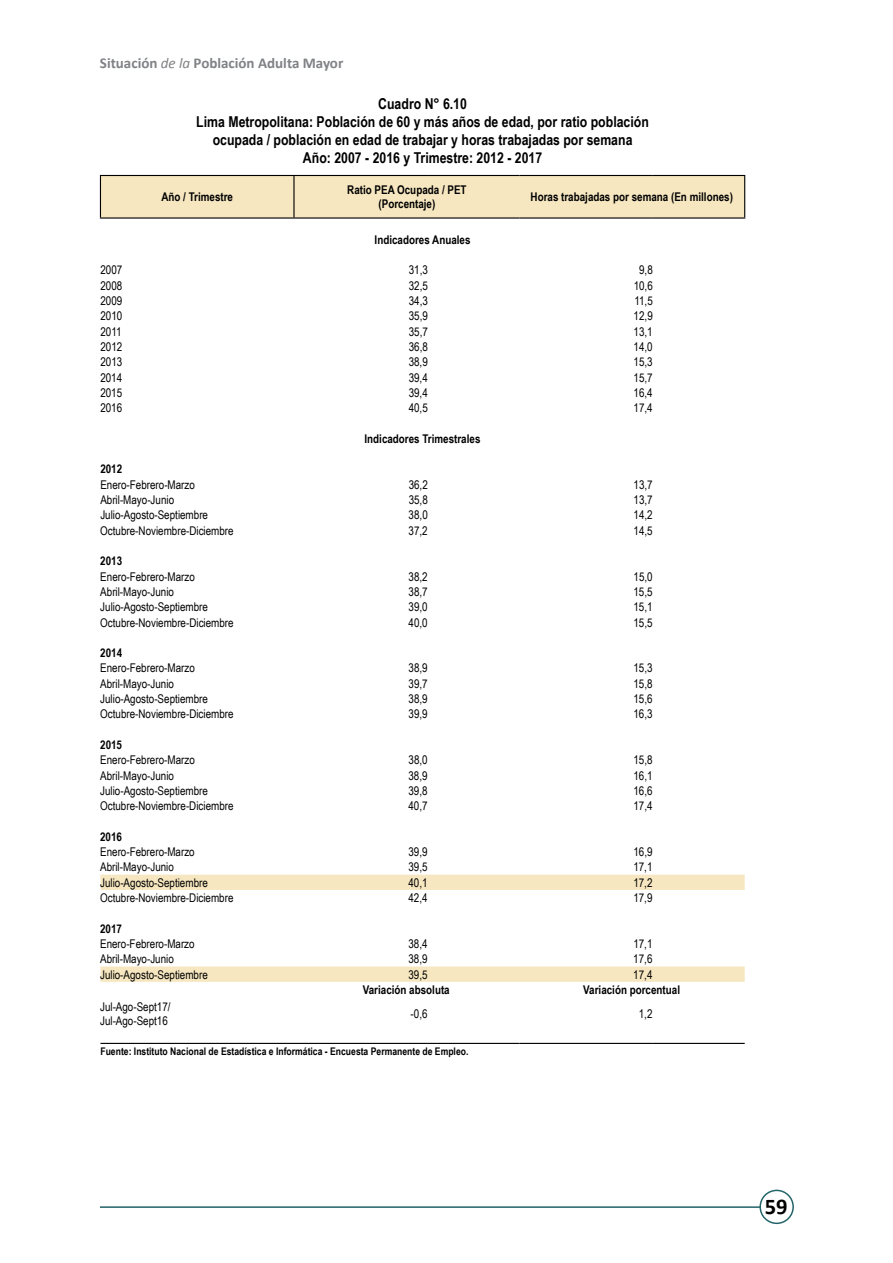
<style>
.page{position:relative;width:893px;height:1263px;background:#fff}
.page>*{position:absolute;margin:0;border:0;box-sizing:border-box;transform-origin:0 0}
.t1{font:700 22.5px "Calibri";color:#000}
.t2{font:700 15px/18px "Arial Narrow";color:#000;text-align:center}
.t3{font:700 15px "Calibri";color:#808285}
.t4{font:12px/14.4px "Arial Narrow";color:#000}
.t5{font:700 12px/14.4px "Arial Narrow";color:#000;text-align:center}
.t6{font:700 10.5px "Arial Narrow";color:#000}
.s1{font-weight:400;font-style:italic}
</style>
<div class="page">
<hr style="left:100px;top:1206px;width:693px;height:2px;background:#236468">
<div style="left:760px;top:1190px;width:33px;height:33px;background:#fff;border-radius:50%"></div>
<div style="left:759px;top:1190px;width:35px;height:34px;border:2px solid #236468;border-radius:50%"></div>
<div style="left:101px;top:176px;width:643px;height:41px;background:#f6e7c0"></div>
<svg style="left:100px;top:875px;width:645px;height:107px"></svg>
<hr style="left:100px;top:176px;width:1px;height:41px;background:#000">
<hr style="left:100px;top:175px;width:194px;height:1px;background:#000">
<hr style="left:294px;top:175px;width:134px;height:1px;background:#000">
<hr style="left:428px;top:175px;width:91px;height:1px;background:#000">
<hr style="left:519px;top:175px;width:134px;height:1px;background:#000">
<hr style="left:653px;top:175px;width:92px;height:1px;background:#000">
<hr style="left:293px;top:176px;width:2px;height:41px;background:#000">
<hr style="left:100px;top:217px;width:194px;height:2px;background:#000">
<hr style="left:294px;top:217px;width:134px;height:2px;background:#000">
<hr style="left:428px;top:217px;width:91px;height:2px;background:#000">
<hr style="left:519px;top:217px;width:134px;height:2px;background:#000">
<hr style="left:653px;top:217px;width:92px;height:2px;background:#000">
<hr style="left:100px;top:1043px;width:194px;height:1px;background:#000">
<hr style="left:294px;top:1043px;width:134px;height:1px;background:#000">
<hr style="left:428px;top:1043px;width:91px;height:1px;background:#000">
<hr style="left:519px;top:1043px;width:134px;height:1px;background:#000">
<hr style="left:653px;top:1043px;width:92px;height:1px;background:#000">
<hr style="left:744px;top:176px;width:1px;height:41px;background:#000">
<p class="t3" style="left:100px;top:54px;width:245px">Situación <span class="s1">de la</span> Población Adulta Mayor</p>
<p class="t2" style="left:196px;top:94px;width:454px">Cuadro N° 6.10<br>Lima Metropolitana: Población de 60 y más años de edad, por ratio población ocupada / población en edad de trabajar y horas trabajadas por semana<br>Año: 2007 - 2016 y Trimestre: 2012 - 2017</p>
<p class="t5" style="left:161px;top:189px;width:73px">Año / Trimestre</p>
<p class="t5" style="left:347px;top:182px;width:121px">Ratio PEA Ocupada / PET (Porcentaje)</p>
<p class="t5" style="left:531px;top:189px;width:204px">Horas trabajadas por semana (En millones)</p>
<p class="t5" style="left:375px;top:232px;width:97px">Indicadores Anuales</p>
<p class="t4" style="left:100px;top:262px;width:23px">2007</p>
<p class="t4" style="left:409px;top:262px;width:21px">31,3</p>
<p class="t4" style="left:639px;top:262px;width:15px">9,8</p>
<p class="t4" style="left:100px;top:278px;width:23px">2008</p>
<p class="t4" style="left:409px;top:278px;width:21px">32,5</p>
<p class="t4" style="left:634px;top:278px;width:21px">10,6</p>
<p class="t4" style="left:100px;top:293px;width:23px">2009</p>
<p class="t4" style="left:409px;top:293px;width:21px">34,3</p>
<p class="t4" style="left:634px;top:293px;width:20px">11,5</p>
<p class="t4" style="left:100px;top:308px;width:23px">2010</p>
<p class="t4" style="left:409px;top:308px;width:21px">35,9</p>
<p class="t4" style="left:634px;top:308px;width:21px">12,9</p>
<p class="t4" style="left:100px;top:324px;width:23px">2011</p>
<p class="t4" style="left:409px;top:324px;width:21px">35,7</p>
<p class="t4" style="left:634px;top:324px;width:21px">13,1</p>
<p class="t4" style="left:100px;top:339px;width:23px">2012</p>
<p class="t4" style="left:409px;top:339px;width:21px">36,8</p>
<p class="t4" style="left:634px;top:339px;width:21px">14,0</p>
<p class="t4" style="left:100px;top:354px;width:23px">2013</p>
<p class="t4" style="left:409px;top:354px;width:21px">38,9</p>
<p class="t4" style="left:634px;top:354px;width:21px">15,3</p>
<p class="t4" style="left:100px;top:370px;width:23px">2014</p>
<p class="t4" style="left:409px;top:370px;width:21px">39,4</p>
<p class="t4" style="left:634px;top:370px;width:21px">15,7</p>
<p class="t4" style="left:100px;top:385px;width:23px">2015</p>
<p class="t4" style="left:409px;top:385px;width:21px">39,4</p>
<p class="t4" style="left:634px;top:385px;width:21px">16,4</p>
<p class="t4" style="left:100px;top:400px;width:23px">2016</p>
<p class="t4" style="left:409px;top:400px;width:21px">40,5</p>
<p class="t4" style="left:634px;top:400px;width:21px">17,4</p>
<p class="t5" style="left:364px;top:431px;width:117px">Indicadores Trimestrales</p>
<p class="t5" style="left:100px;top:461px;width:23px">2012</p>
<p class="t4" style="left:100px;top:477px;width:96px">Enero-Febrero-Marzo</p>
<p class="t4" style="left:409px;top:477px;width:21px">36,2</p>
<p class="t4" style="left:634px;top:477px;width:21px">13,7</p>
<p class="t4" style="left:100px;top:492px;width:75px">Abril-Mayo-Junio</p>
<p class="t4" style="left:409px;top:492px;width:21px">35,8</p>
<p class="t4" style="left:634px;top:492px;width:21px">13,7</p>
<p class="t4" style="left:100px;top:507px;width:109px">Julio-Agosto-Septiembre</p>
<p class="t4" style="left:409px;top:507px;width:21px">38,0</p>
<p class="t4" style="left:633px;top:507px;width:21px">14,2</p>
<p class="t4" style="left:100px;top:523px;width:135px">Octubre-Noviembre-Diciembre</p>
<p class="t4" style="left:409px;top:523px;width:21px">37,2</p>
<p class="t4" style="left:633px;top:523px;width:21px">14,5</p>
<p class="t5" style="left:100px;top:553px;width:23px">2013</p>
<p class="t4" style="left:100px;top:569px;width:96px">Enero-Febrero-Marzo</p>
<p class="t4" style="left:409px;top:569px;width:21px">38,2</p>
<p class="t4" style="left:633px;top:569px;width:21px">15,0</p>
<p class="t4" style="left:100px;top:584px;width:75px">Abril-Mayo-Junio</p>
<p class="t4" style="left:409px;top:584px;width:21px">38,7</p>
<p class="t4" style="left:633px;top:584px;width:21px">15,5</p>
<p class="t4" style="left:100px;top:599px;width:109px">Julio-Agosto-Septiembre</p>
<p class="t4" style="left:409px;top:599px;width:21px">39,0</p>
<p class="t4" style="left:633px;top:599px;width:21px">15,1</p>
<p class="t4" style="left:100px;top:615px;width:135px">Octubre-Noviembre-Diciembre</p>
<p class="t4" style="left:409px;top:615px;width:21px">40,0</p>
<p class="t4" style="left:633px;top:615px;width:21px">15,5</p>
<p class="t5" style="left:100px;top:645px;width:23px">2014</p>
<p class="t4" style="left:100px;top:660px;width:96px">Enero-Febrero-Marzo</p>
<p class="t4" style="left:409px;top:660px;width:21px">38,9</p>
<p class="t4" style="left:633px;top:660px;width:21px">15,3</p>
<p class="t4" style="left:100px;top:676px;width:75px">Abril-Mayo-Junio</p>
<p class="t4" style="left:409px;top:676px;width:21px">39,7</p>
<p class="t4" style="left:633px;top:676px;width:21px">15,8</p>
<p class="t4" style="left:100px;top:691px;width:109px">Julio-Agosto-Septiembre</p>
<p class="t4" style="left:409px;top:691px;width:21px">38,9</p>
<p class="t4" style="left:633px;top:691px;width:21px">15,6</p>
<p class="t4" style="left:100px;top:706px;width:135px">Octubre-Noviembre-Diciembre</p>
<p class="t4" style="left:409px;top:706px;width:21px">39,9</p>
<p class="t4" style="left:633px;top:706px;width:21px">16,3</p>
<p class="t5" style="left:100px;top:737px;width:23px">2015</p>
<p class="t4" style="left:100px;top:752px;width:96px">Enero-Febrero-Marzo</p>
<p class="t4" style="left:408px;top:752px;width:21px">38,0</p>
<p class="t4" style="left:633px;top:752px;width:21px">15,8</p>
<p class="t4" style="left:100px;top:768px;width:75px">Abril-Mayo-Junio</p>
<p class="t4" style="left:408px;top:768px;width:21px">38,9</p>
<p class="t4" style="left:633px;top:768px;width:21px">16,1</p>
<p class="t4" style="left:100px;top:783px;width:109px">Julio-Agosto-Septiembre</p>
<p class="t4" style="left:408px;top:783px;width:21px">39,8</p>
<p class="t4" style="left:633px;top:783px;width:21px">16,6</p>
<p class="t4" style="left:100px;top:798px;width:135px">Octubre-Noviembre-Diciembre</p>
<p class="t4" style="left:408px;top:798px;width:21px">40,7</p>
<p class="t4" style="left:633px;top:798px;width:21px">17,4</p>
<p class="t5" style="left:100px;top:829px;width:23px">2016</p>
<p class="t4" style="left:100px;top:844px;width:96px">Enero-Febrero-Marzo</p>
<p class="t4" style="left:408px;top:844px;width:21px">39,9</p>
<p class="t4" style="left:633px;top:844px;width:21px">16,9</p>
<p class="t4" style="left:100px;top:860px;width:75px">Abril-Mayo-Junio</p>
<p class="t4" style="left:408px;top:860px;width:21px">39,5</p>
<p class="t4" style="left:633px;top:860px;width:21px">17,1</p>
<p class="t4" style="left:100px;top:875px;width:109px">Julio-Agosto-Septiembre</p>
<p class="t4" style="left:408px;top:875px;width:21px">40,1</p>
<p class="t4" style="left:633px;top:875px;width:21px">17,2</p>
<p class="t4" style="left:100px;top:890px;width:135px">Octubre-Noviembre-Diciembre</p>
<p class="t4" style="left:408px;top:890px;width:21px">42,4</p>
<p class="t4" style="left:633px;top:890px;width:21px">17,9</p>
<p class="t5" style="left:100px;top:921px;width:23px">2017</p>
<p class="t4" style="left:100px;top:936px;width:96px">Enero-Febrero-Marzo</p>
<p class="t4" style="left:408px;top:936px;width:21px">38,4</p>
<p class="t4" style="left:633px;top:936px;width:21px">17,1</p>
<p class="t4" style="left:100px;top:951px;width:75px">Abril-Mayo-Junio</p>
<p class="t4" style="left:408px;top:951px;width:21px">38,9</p>
<p class="t4" style="left:633px;top:951px;width:21px">17,6</p>
<p class="t4" style="left:100px;top:967px;width:109px">Julio-Agosto-Septiembre</p>
<p class="t4" style="left:408px;top:967px;width:21px">39,5</p>
<p class="t4" style="left:633px;top:967px;width:21px">17,4</p>
<p class="t5" style="left:363px;top:982px;width:88px">Variación absoluta</p>
<p class="t5" style="left:583px;top:982px;width:98px">Variación porcentual</p>
<p class="t4" style="left:100px;top:999px;width:72px">Jul-Ago-Sept17/<br>Jul-Ago-Sept16</p>
<p class="t4" style="left:411px;top:1006px;width:18px">-0,6</p>
<p class="t4" style="left:639px;top:1006px;width:15px">1,2</p>
<p class="t6" style="left:100px;top:1044px;width:369px">Fuente: Instituto Nacional de Estadística e Informática - Encuesta Permanente de Empleo.</p>
<h1 class="t1" style="left:765px;top:1192px;width:24px">59</h1>
</div>
